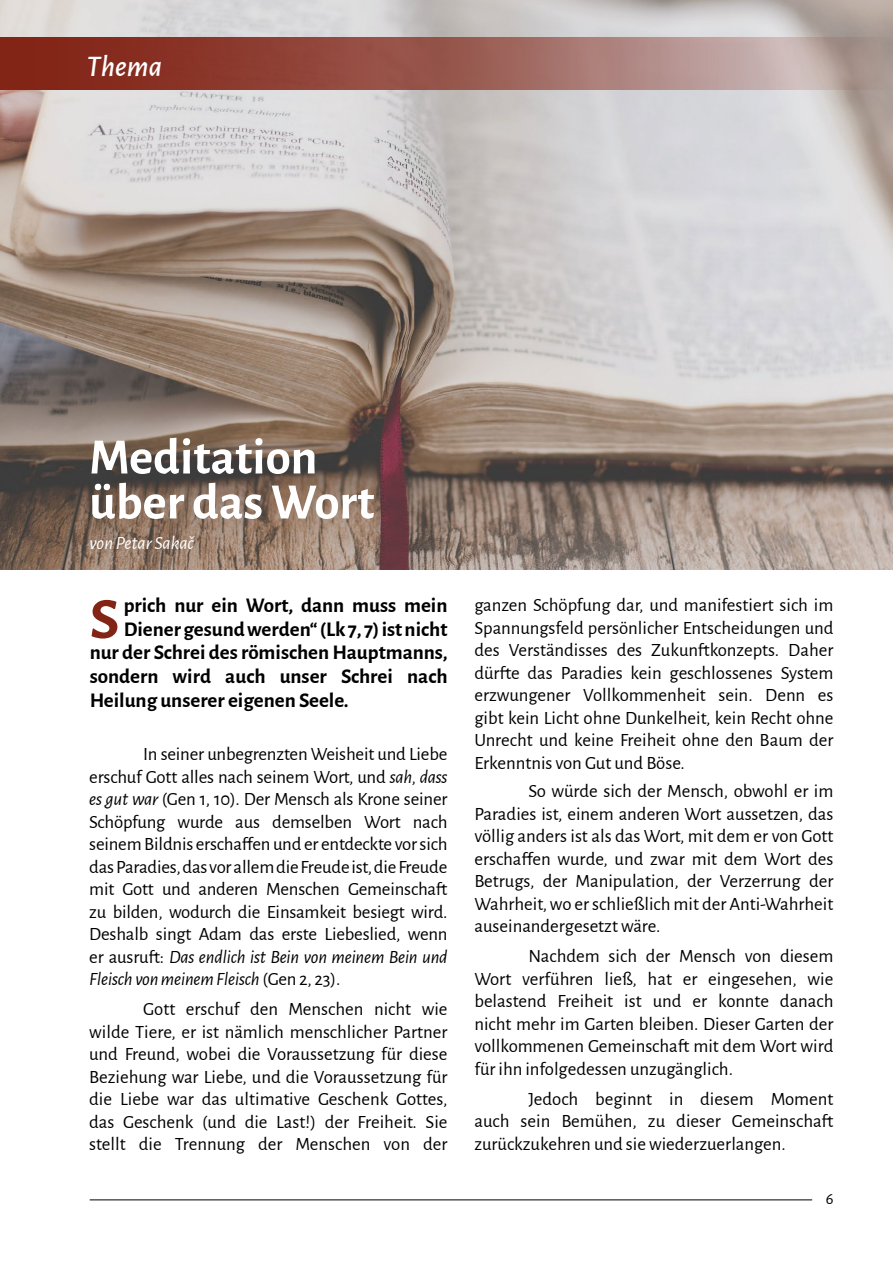
<style>
.page{position:relative;width:893px;height:1263px;background:#fff}
.page>*{position:absolute;margin:0;border:0;box-sizing:border-box;transform-origin:0 0}
.t1{font:700 58.5px "Alegreya Sans";color:#822416}
.t2{font:700 51px/45px "Alegreya Sans";color:#fff}
.t3{font:italic 500 30px "Alegreya Sans";color:#fff}
.t4{font:700 21px/23.7px "Alegreya Sans";color:#000;text-align:justify}
.t5{font:18.75px/22.5px "Alegreya Sans";color:#000;text-align:justify}
.t6{font:italic 18.75px "Alegreya Sans";letter-spacing:-.005em;color:#fff}
.t7{font:16.5px "Alegreya Sans";color:#000}
.s1{font-style:italic}
</style>
<div class="page">
<hr style="left:90px;top:1199px;width:722px;height:1px;background:#000">
<img style="left:0;top:0;width:893px;height:569px">
<svg style="left:0;top:38px;width:893px;height:52px"></svg>
<h3 class="t3" style="left:87px;top:45px;width:77px">Thema</h3>
<h2 class="t2" style="left:89px;top:431px;width:287px">Meditation über das Wort</h2>
<p class="t6" style="left:89px;top:530px;width:106px">von Petar Sakač</p>
<p class="t4" style="left:124px;top:592px;width:325px">prich nur ein Wort, dann muss mein</p>
<h1 class="t1" style="left:90px;top:576px;width:31px">S</h1>
<p class="t4" style="left:90px;top:616px;width:359px;text-indent:34px">Diener gesund werden“ (Lk 7, 7) ist nicht nur der Schrei des römischen Hauptmanns, sondern wird auch unser Schrei nach Heilung unserer eigenen Seele.</p>
<p class="t5" style="left:89px;top:742px;width:360px;text-indent:54px">In seiner unbegrenzten Weisheit und Liebe erschuf Gott alles nach seinem Wort, und <span class="s1">sah, dass es gut war</span> (Gen 1, 10). Der Mensch als Krone seiner Schöpfung wurde aus demselben Wort nach seinem Bildnis erschaffen und er entdeckte vor sich das Paradies, das vor allem die Freude ist, die Freude mit Gott und anderen Menschen Gemeinschaft zu bilden, wodurch die Einsamkeit besiegt wird.<br>Deshalb singt Adam das erste Liebeslied, wenn er ausruft: <span class="s1">Das endlich ist Bein von meinem Bein und Fleisch von meinem Fleisch</span> (Gen 2, 23).</p>
<p class="t5" style="left:89px;top:997px;width:360px;text-indent:54px">Gott erschuf den Menschen nicht wie wilde Tiere, er ist nämlich menschlicher Partner und Freund, wobei die Voraussetzung für diese Beziehung war Liebe, und die Voraussetzung für die Liebe war das ultimative Geschenk Gottes, das Geschenk (und die Last!) der Freiheit. Sie stellt die Trennung der Menschen von der</p>
<p class="t5" style="left:474px;top:593px;width:361px">ganzen Schöpfung dar, und manifestiert sich im Spannungsfeld persönlicher Entscheidungen und des Verständisses des Zukunftkonzepts. Daher dürfte das Paradies kein geschlossenes System erzwungener Vollkommenheit sein. Denn es gibt kein Licht ohne Dunkelheit, kein Recht ohne Unrecht und keine Freiheit ohne den Baum der Erkenntnis von Gut und Böse.</p>
<p class="t5" style="left:474px;top:779px;width:361px;text-indent:54px">So würde sich der Mensch, obwohl er im Paradies ist, einem anderen Wort aussetzen, das völlig anders ist als das Wort, mit dem er von Gott erschaffen wurde, und zwar mit dem Wort des Betrugs, der Manipulation, der Verzerrung der Wahrheit, wo er schließlich mit der Anti-Wahrheit auseinandergesetzt wäre.</p>
<p class="t5" style="left:474px;top:944px;width:361px;text-indent:54px">Nachdem sich der Mensch von diesem Wort verführen ließ, hat er eingesehen, wie belastend Freiheit ist und er konnte danach nicht mehr im Garten bleiben. Dieser Garten der vollkommenen Gemeinschaft mit dem Wort wird für ihn infolgedessen unzugänglich.</p>
<p class="t5" style="left:474px;top:1086px;width:361px;text-indent:54px">Jedoch beginnt in diesem Moment auch sein Bemühen, zu dieser Gemeinschaft zurückzukehren und sie wiederzuerlangen.</p>
<p class="t7" style="left:826px;top:1187px;width:9px">6</p>
</div>
